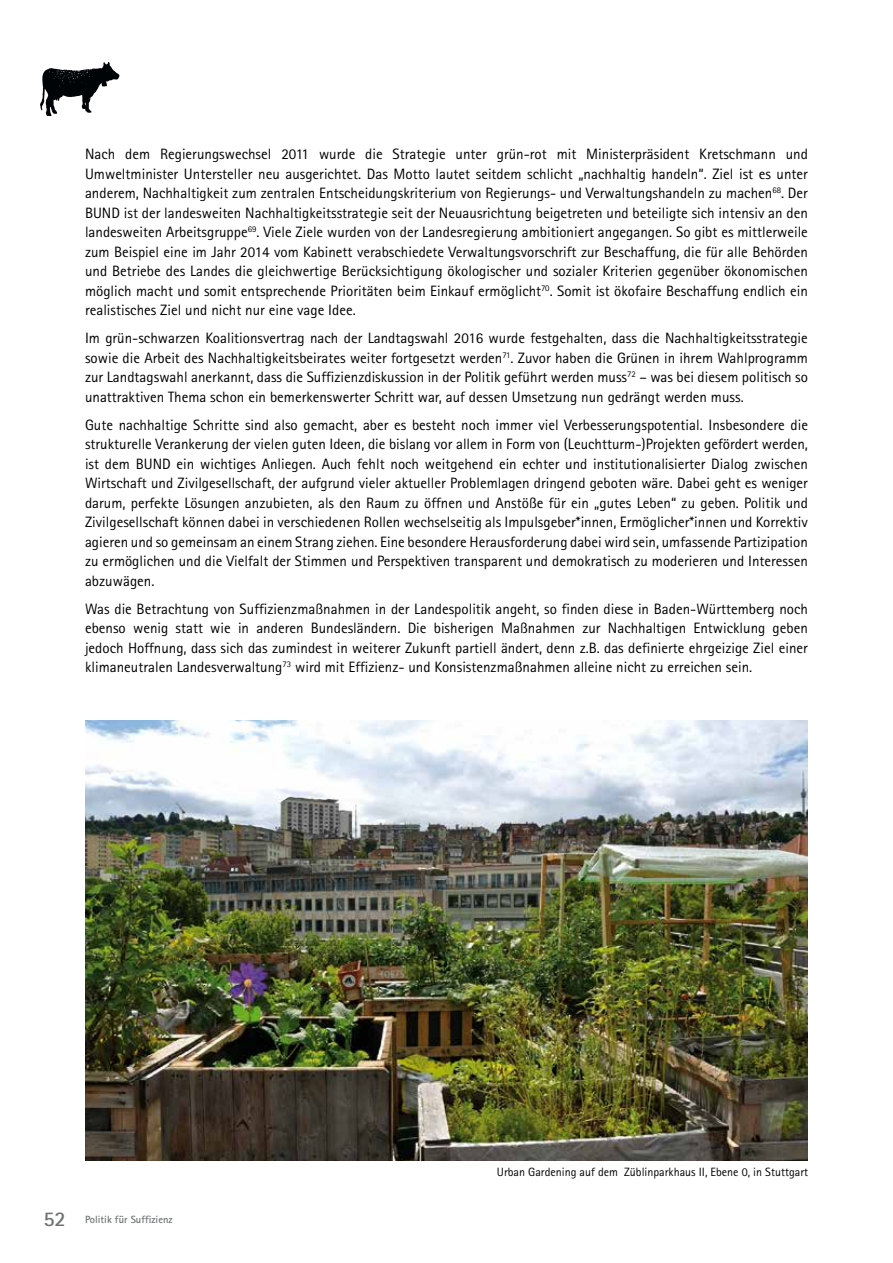
<style>
.page{position:relative;width:893px;height:1263px;background:#fff}
.page>*{position:absolute;margin:0;border:0;box-sizing:border-box;transform-origin:0 0}
.t1{font:15px/19.5px "Agfa Rotis Sans Serif";color:#000;text-align:justify}
.t2{font:12px "Agfa Rotis Sans Serif";color:#000}
.t3{font:700 10.5px "Agfa Rotis Sans Serif";color:#707172}
.s1{font-size:21px}
</style>
<div class="page">
<svg style="left:40px;top:62px;width:79px;height:54px"></svg>
<img style="left:85px;top:721px;width:723px;height:439px">
<p class="t1" style="left:85px;top:144px;width:724px">Nach dem Regierungswechsel 2011 wurde die Strategie unter grün-rot mit Ministerpräsident Kretschmann und Umweltminister Untersteller neu ausgerichtet. Das Motto lautet seitdem schlicht „nachhaltig handeln“. Ziel ist es unter anderem, Nachhaltigkeit zum zentralen Entscheidungskriterium von Regierungs- und Verwaltungshandeln zu machen<sup>68</sup>. Der BUND ist der landesweiten Nachhaltigkeitsstrategie seit der Neuausrichtung beigetreten und beteiligte sich intensiv an den landesweiten Arbeitsgruppe<sup>69</sup>. Viele Ziele wurden von der Landesregierung ambitioniert angegangen. So gibt es mittlerweile zum Beispiel eine im Jahr 2014 vom Kabinett verabschiedete Verwaltungsvorschrift zur Beschaffung, die für alle Behörden und Betriebe des Landes die gleichwertige Berücksichtigung ökologischer und sozialer Kriterien gegenüber ökonomischen möglich macht und somit entsprechende Prioritäten beim Einkauf ermöglicht<sup>70</sup>. Somit ist ökofaire Beschaffung endlich ein realistisches Ziel und nicht nur eine vage Idee.</p>
<p class="t1" style="left:85px;top:328px;width:724px">Im grün-schwarzen Koalitionsvertrag nach der Landtagswahl 2016 wurde festgehalten, dass die Nachhaltigkeitsstrategie sowie die Arbeit des Nachhaltigkeitsbeirates weiter fortgesetzt werden<sup>71</sup>. Zuvor haben die Grünen in ihrem Wahlprogramm zur Landtagswahl anerkannt, dass die Suffizienzdiskussion in der Politik geführt werden muss<sup>72</sup> – was bei diesem politisch so unattraktiven Thema schon ein bemerkenswerter Schritt war, auf dessen Umsetzung nun gedrängt werden muss.</p>
<p class="t1" style="left:85px;top:415px;width:724px">Gute nachhaltige Schritte sind also gemacht, aber es besteht noch immer viel Verbesserungspotential. Insbesondere die strukturelle Verankerung der vielen guten Ideen, die bislang vor allem in Form von (Leuchtturm-)Projekten gefördert werden, ist dem BUND ein wichtiges Anliegen. Auch fehlt noch weitgehend ein echter und institutionalisierter Dialog zwischen Wirtschaft und Zivilgesellschaft, der aufgrund vieler aktueller Problemlagen dringend geboten wäre. Dabei geht es weniger darum, perfekte Lösungen anzubieten, als den Raum zu öffnen und Anstöße für ein „gutes Leben“ zu geben. Politik und Zivilgesellschaft können dabei in verschiedenen Rollen wechselseitig als Impulsgeber*innen, Ermöglicher*innen und Korrektiv agieren und so gemeinsam an einem Strang ziehen. Eine besondere Herausforderung dabei wird sein, umfassende Partizipation zu ermöglichen und die Vielfalt der Stimmen und Perspektiven transparent und demokratisch zu moderieren und Interessen abzuwägen.</p>
<p class="t1" style="left:85px;top:599px;width:724px">Was die Betrachtung von Suffizienzmaßnahmen in der Landespolitik angeht, so finden diese in Baden-Württemberg noch ebenso wenig statt wie in anderen Bundesländern. Die bisherigen Maßnahmen zur Nachhaltigen Entwicklung geben jedoch Hoffnung, dass sich das zumindest in weiterer Zukunft partiell ändert, denn z.B. das definierte ehrgeizige Ziel einer klimaneutralen Landesverwaltung<sup>73</sup> wird mit Effizienz- und Konsistenzmaßnahmen alleine nicht zu erreichen sein.</p>
<p class="t3" style="left:43px;top:1213px;width:131px"><span class="s1">52</span> Politik für Suffizienz</p>
<p class="t2" style="left:497px;top:1165px;width:313px">Urban Gardening auf dem Züblinparkhaus II, Ebene 0, in Stuttgart</p>
</div>
